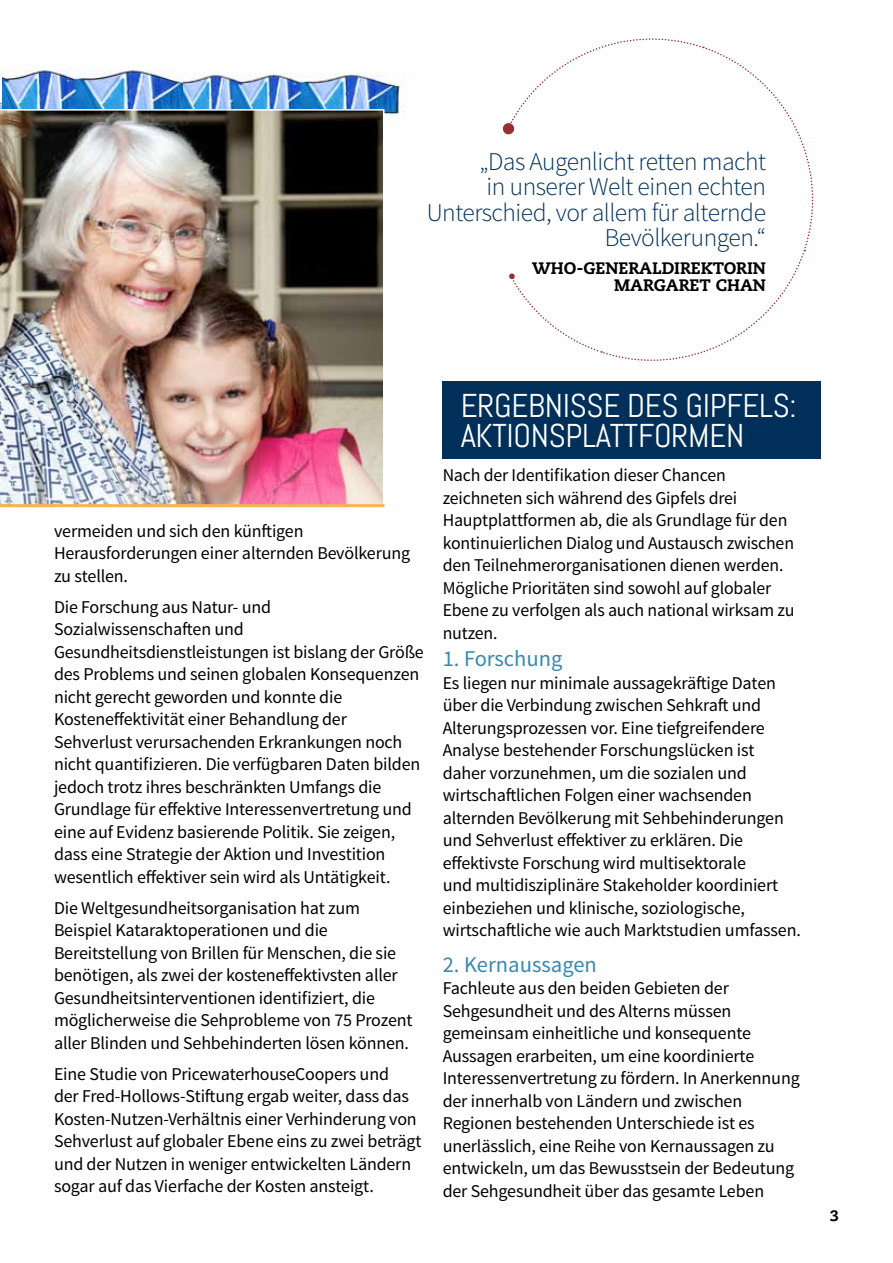
<style>
.page{position:relative;width:893px;height:1263px;background:#fff}
.page>*{position:absolute;margin:0;border:0;box-sizing:border-box;transform-origin:0 0}
.t1{font:33px/30px "Abel";letter-spacing:-.01em;color:#fff}
.t2{font:300 25.5px/25.5px "Source Sans Pro";letter-spacing:-.02em;color:#00305a;text-align:right}
.t3{font:22.5px "Source Sans Pro";color:#3889ae}
.t4{font:18px/22.5px "Source Sans Pro";letter-spacing:-.01em;color:#000}
.t5{font:800 16.65px/16.5px "Caecilia";color:#000;text-align:right}
.t6{font:800 15px "Caecilia";color:#000}
</style>
<div class="page">
<div style="left:442px;top:381px;width:378px;height:78px;background:#00305a"></div>
<img style="left:183px;top:73px;width:222px;height:43px">
<img style="left:2px;top:69px;width:181px;height:40px">
<img style="left:0;top:102px;width:2px;height:7px">
<img style="left:0;top:109px;width:384px;height:399px">
<svg style="left:502px;top:38px;width:312px;height:323px"></svg>
<div style="left:419px;top:143px;width:355px;height:158px;background:#fff"></div>
<hr style="left:0;top:504px;width:384px;height:3px;background:#f0b651">
<h2 class="t2" style="left:427px;top:149px;width:341px">„Das Augenlicht retten macht<br>in unserer Welt einen echten<br>Unterschied, vor allem für alternde<br>Bevölkerungen.“</h2>
<p class="t5" style="left:532px;top:260px;width:236px">WHO-GENERALDIREKTORIN<br>MARGARET CHAN</p>
<p class="t4" style="left:54px;top:520px;width:358px">vermeiden und sich den künftigen<br>Herausforderungen einer alternden Bevölkerung zu stellen.</p>
<p class="t4" style="left:54px;top:596px;width:371px">Die Forschung aus Natur- und Sozialwissenschaften und Gesundheitsdienstleistungen ist bislang der Größe des Problems und seinen globalen Konsequenzen nicht gerecht geworden und konnte die Kosteneffektivität einer Behandlung der Sehverlust verursachenden Erkrankungen noch nicht quantifizieren. Die verfügbaren Daten bilden jedoch trotz ihres beschränkten Umfangs die Grundlage für effektive Interessenvertretung und eine auf Evidenz basierende Politik. Sie zeigen, dass eine Strategie der Aktion und Investition wesentlich effektiver sein wird als Untätigkeit.</p>
<p class="t4" style="left:54px;top:897px;width:360px">Die Weltgesundheitsorganisation hat zum Beispiel Kataraktoperationen und die Bereitstellung von Brillen für Menschen, die sie benötigen, als zwei der kosteneffektivsten aller Gesundheitsinterventionen identifiziert, die möglicherweise die Sehprobleme von 75 Prozent aller Blinden und Sehbehinderten lösen können.</p>
<p class="t4" style="left:54px;top:1063px;width:369px">Eine Studie von PricewaterhouseCoopers und<br>der Fred-Hollows-Stiftung ergab weiter, dass das Kosten-Nutzen-Verhältnis einer Verhinderung von Sehverlust auf globaler Ebene eins zu zwei beträgt und der Nutzen in weniger entwickelten Ländern sogar auf das Vierfache der Kosten ansteigt.</p>
<h1 class="t1" style="left:461px;top:391px;width:337px">ERGEBNISSE DES GIPFELS:<br>AKTIONSPLATTFORMEN</h1>
<p class="t4" style="left:443px;top:465px;width:353px">Nach der Identifikation dieser Chancen zeichneten sich während des Gipfels drei Hauptplattformen ab, die als Grundlage für den kontinuierlichen Dialog und Austausch zwischen den Teilnehmerorganisationen dienen werden.<br>Mögliche Prioritäten sind sowohl auf globaler Ebene zu verfolgen als auch national wirksam zu nutzen.</p>
<p class="t3" style="left:443px;top:644px;width:121px">1. Forschung</p>
<p class="t4" style="left:443px;top:672px;width:360px">Es liegen nur minimale aussagekräftige Daten über die Verbindung zwischen Sehkraft und Alterungsprozessen vor. Eine tiefgreifendere Analyse bestehender Forschungslücken ist daher vorzunehmen, um die sozialen und wirtschaftlichen Folgen einer wachsenden alternden Bevölkerung mit Sehbehinderungen und Sehverlust effektiver zu erklären. Die effektivste Forschung wird multisektorale<br>und multidisziplinäre Stakeholder koordiniert einbeziehen und klinische, soziologische, wirtschaftliche wie auch Marktstudien umfassen.</p>
<p class="t3" style="left:443px;top:950px;width:156px">2. Kernaussagen</p>
<p class="t4" style="left:443px;top:977px;width:359px">Fachleute aus den beiden Gebieten der Sehgesundheit und des Alterns müssen gemeinsam einheitliche und konsequente Aussagen erarbeiten, um eine koordinierte Interessenvertretung zu fördern. In Anerkennung der innerhalb von Ländern und zwischen Regionen bestehenden Unterschiede ist es unerlässlich, eine Reihe von Kernaussagen zu entwickeln, um das Bewusstsein der Bedeutung der Sehgesundheit über das gesamte Leben</p>
<p class="t6" style="left:830px;top:1206px;width:10px">3</p>
</div>
